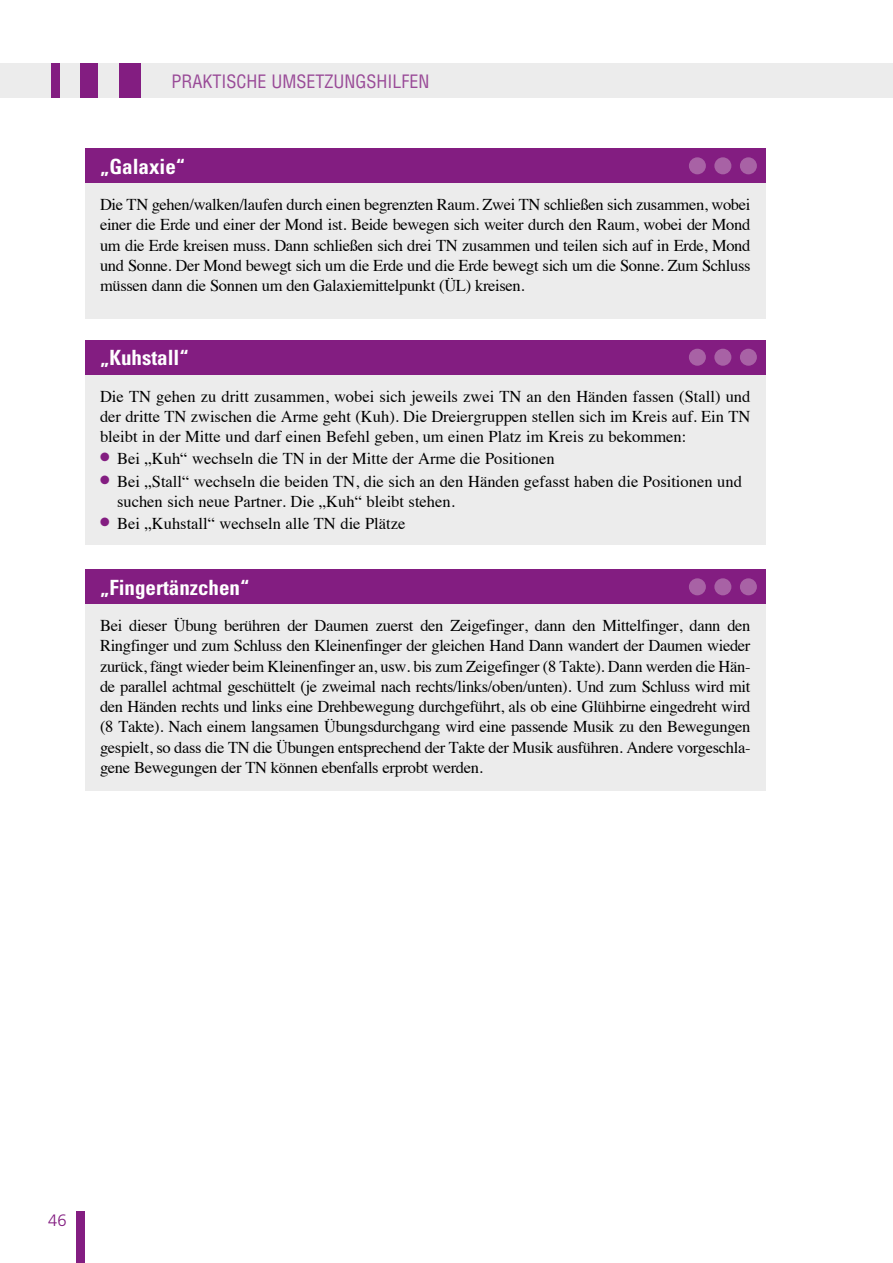
<style>
.page{position:relative;width:893px;height:1263px;background:#fff}
.page>*{position:absolute;margin:0;border:0;box-sizing:border-box;transform-origin:0 0}
.t1{font:700 condensed 21px "Univers";color:#fff}
.t2{font:condensed 18px "Helvetica";color:#994a97}
.t3{font:16.5px/20.2px "Times";color:#000;text-align:justify}
.t4{font:300 16.5px "Frutiger";color:#831d81}
</style>
<div class="page">
<div style="left:0;top:64px;width:893px;height:34px;background:#ececec"></div>
<div style="left:77px;top:1212px;width:8px;height:51px;background:#831d81"></div>
<div style="left:51px;top:64px;width:9px;height:34px;background:#831d81"></div>
<div style="left:81px;top:64px;width:17px;height:34px;background:#831d81"></div>
<div style="left:119px;top:64px;width:21px;height:34px;background:#831d81"></div>
<div style="left:85px;top:183px;width:680px;height:136px;background:#ececec"></div>
<div style="left:85px;top:149px;width:680px;height:34px;background:#831d81"></div>
<div style="left:689px;top:157px;width:17px;height:17px;background:#a862a5;border-radius:50%"></div>
<div style="left:714px;top:157px;width:17px;height:17px;background:#a862a5;border-radius:50%"></div>
<div style="left:740px;top:157px;width:17px;height:17px;background:#a862a5;border-radius:50%"></div>
<div style="left:85px;top:374px;width:680px;height:171px;background:#ececec"></div>
<div style="left:85px;top:340px;width:680px;height:34px;background:#831d81"></div>
<div style="left:689px;top:349px;width:17px;height:17px;background:#a862a5;border-radius:50%"></div>
<div style="left:714px;top:349px;width:17px;height:17px;background:#a862a5;border-radius:50%"></div>
<div style="left:740px;top:349px;width:17px;height:17px;background:#a862a5;border-radius:50%"></div>
<div style="left:85px;top:604px;width:680px;height:187px;background:#ececec"></div>
<div style="left:85px;top:570px;width:680px;height:34px;background:#831d81"></div>
<div style="left:689px;top:578px;width:17px;height:17px;background:#a862a5;border-radius:50%"></div>
<div style="left:714px;top:578px;width:17px;height:17px;background:#a862a5;border-radius:50%"></div>
<div style="left:740px;top:578px;width:17px;height:17px;background:#a862a5;border-radius:50%"></div>
<p class="t2" style="left:172px;top:71px;width:259px">PRAKTISCHE U MSETZUNGSHILFEN</p>
<p class="t1" style="left:100px;top:154px;width:87px">„Galaxie“</p>
<p class="t3" style="left:100px;top:193px;width:652px">Die TN gehen/walken/laufen durch einen begrenzten Raum. Zwei TN schließen sich zusammen, wobei einer die Erde und einer der Mond ist. Beide bewegen sich weiter durch den Raum, wobei der Mond um die Erde kreisen muss. Dann schließen sich drei TN zusammen und teilen sich auf in Erde, Mond und Sonne. Der Mond bewegt sich um die Erde und die Erde bewegt sich um die Sonne. Zum Schluss müssen dann die Sonnen um den Galaxiemittelpunkt (ÜL) kreisen.</p>
<p class="t1" style="left:100px;top:345px;width:90px">„Kuhstall“</p>
<p class="t3" style="left:100px;top:384px;width:652px">Die TN gehen zu dritt zusammen, wobei sich jeweils zwei TN an den Händen fassen (Stall) und der dritte TN zwischen die Arme geht (Kuh). Die Dreiergruppen stellen sich im Kreis auf. Ein TN bleibt in der Mitte und darf einen Befehl geben, um einen Platz im Kreis zu bekommen:</p>
<p class="t3" style="left:100px;top:447px;width:456px"><sup>●</sup> Bei „Kuh“ wechseln die TN in der Mitte der Arme die Positionen</p>
<p class="t3" style="left:117px;top:470px;width:626px;text-indent:-17px"><sup>●</sup> Bei „Stall“ wechseln die beiden TN, die sich an den Händen gefasst haben die Positionen und suchen sich neue Partner. Die „Kuh“ bleibt stehen.</p>
<p class="t3" style="left:100px;top:512px;width:307px"><sup>●</sup> Bei „Kuhstall“ wechseln alle TN die Plätze</p>
<p class="t1" style="left:100px;top:575px;width:151px">„Fingertänzchen“</p>
<p class="t3" style="left:100px;top:614px;width:652px">Bei dieser Übung berühren der Daumen zuerst den Zeigefinger, dann den Mittelfinger, dann den Ringfinger und zum Schluss den Kleinenfinger der gleichen Hand Dann wandert der Daumen wieder zurück, fängt wieder beim Kleinenfinger an, usw. bis zum Zeigefinger (8 Takte). Dann werden die Hän&shy;de parallel achtmal geschüttelt (je zweimal nach rechts/links/oben/unten). Und zum Schluss wird mit den Händen rechts und links eine Drehbewegung durchgeführt, als ob eine Glühbirne eingedreht wird (8 Takte). Nach einem langsamen Übungsdurchgang wird eine passende Musik zu den Bewegungen gespielt, so dass die TN die Übungen entsprechend der Takte der Musik ausführen. Andere vorgeschla&shy;gene Bewegungen der TN können ebenfalls erprobt werden.</p>
<p class="t4" style="left:48px;top:1211px;width:20px">46</p>
</div>
